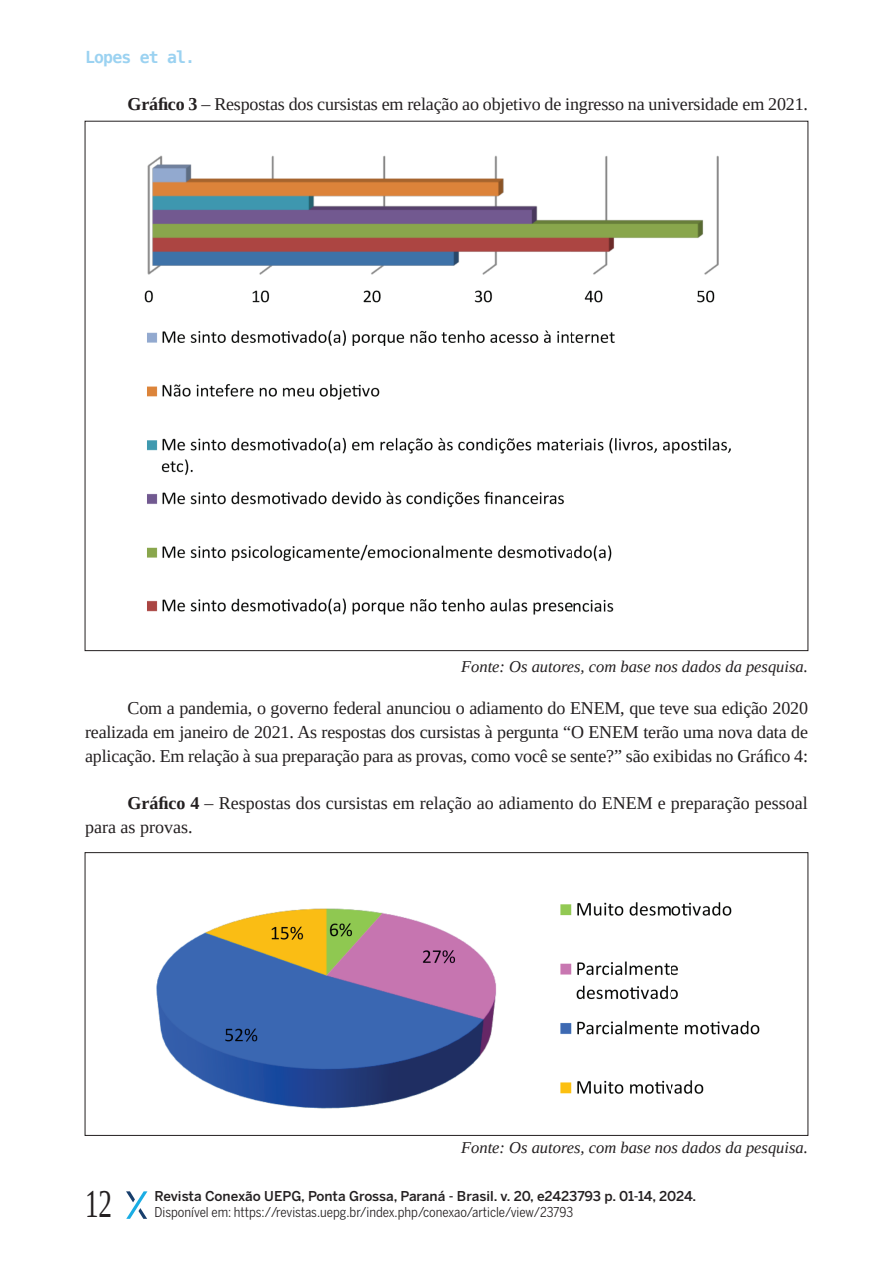
<style>
.page{position:relative;width:893px;height:1263px;background:#fff}
.page>*{position:absolute;margin:0;border:0;box-sizing:border-box;transform-origin:0 0}
.t1{font:39.9px "Liberation Serif";color:#231f20;scale:.68 1}
.t2{font:18px/24px "Liberation Serif";letter-spacing:-.01em;color:#231f20;text-align:justify}
.t3{font:italic 16.5px "Liberation Serif";color:#231f20}
.t4{font:700 16.5px "DejaVu Sans Mono";letter-spacing:-.05em;color:#9bd2f1}
.t5{font:13.5px "Benton Sans Cond";color:#231f20}
.t6{font:500 13.5px "Benton Sans";color:#231f20}
.s1{font-weight:700}
</style>
<div class="page">
<svg style="left:126px;top:1191px;width:21px;height:28px"></svg>
<img style="left:144px;top:155px;width:587px;height:460px">
<img style="left:156px;top:902px;width:604px;height:207px">
<p class="t4" style="left:85px;top:45px;width:112px">Lopes et al.</p>
<p class="t2" style="left:128px;top:92px;width:682px"><span class="s1">Gráfico 3</span> – Respostas dos cursistas em relação ao objetivo de ingresso na universidade em 2021.</p>
<p class="t3" style="left:461px;top:656px;width:348px">Fonte: Os autores, com base nos dados da pesquisa.</p>
<p class="t2" style="left:85px;top:696px;width:724px;text-indent:43px">Com a pandemia, o governo federal anunciou o adiamento do ENEM, que teve sua edição 2020 realizada em janeiro de 2021. As respostas dos cursistas à pergunta “O ENEM terão uma nova data de aplicação. Em relação à sua preparação para as provas, como você se sente?” são exibidas no Gráfico 4:</p>
<p class="t2" style="left:85px;top:791px;width:724px;text-indent:43px"><span class="s1">Gráfico 4</span> – Respostas dos cursistas em relação ao adiamento do ENEM e preparação pessoal para as provas.</p>
<h1 class="t1" style="left:85px;top:1178px;width:41px">12</h1>
<p class="t3" style="left:461px;top:1137px;width:348px">Fonte: Os autores, com base nos dados da pesquisa.</p>
<p class="t6" style="left:155px;top:1188px;width:543px">Revista Conexão UEPG, Ponta Grossa, Paraná - Brasil. v. 20, e2423793 p. 01-14, 2024.</p>
<p class="t5" style="left:155px;top:1205px;width:420px">Disponível em: https://revistas.uepg.br/index.php/conexao/article/view/23793</p>
</div>
